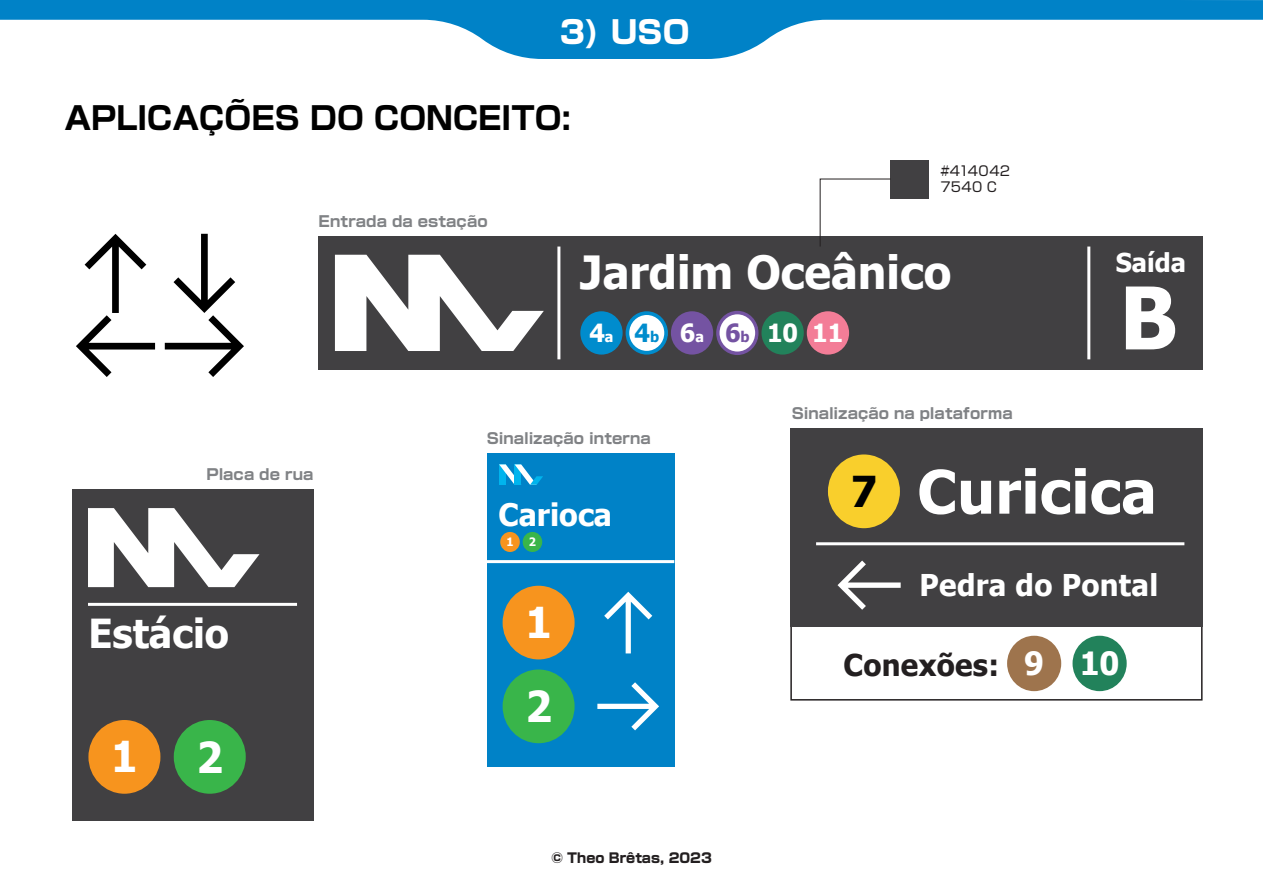
<style>
.page{position:relative;width:1263px;height:893px;background:#fff}
.page>*{position:absolute;margin:0;border:0;box-sizing:border-box;transform-origin:0 0}
.t1{font:700 86.55px "Tahoma";color:#fff}
.t2{font:700 60px "Tahoma";letter-spacing:.01em;color:#fff}
.t3{font:700 45.75px "Tahoma";color:#fff}
.t4{font:700 42.6px "Tahoma";color:#fff}
.t5{font:700 40.05px "Tahoma";color:#fff}
.t6{font:700 31.5px "Shin Go Pro";color:#000}
.t7{font:800 31.5px "Shin Go Pro";color:#fff}
.t8{font:700 30.9px "Tahoma";color:#fff}
.t9{font:700 30px "Tahoma";letter-spacing:.01em;color:#fff}
.t10{font:700 30px "Tahoma";letter-spacing:.01em;color:#231f20}
.t11{font:700 25.95px "Tahoma";color:#fff}
.t12{font:700 25.05px "Tahoma";color:#fff}
.t13{font:700 15px "Shin Go Pro";letter-spacing:.01em;color:#808285}
.t14{font:800 13.5px "Shin Go Pro";color:#231f20}
.t15{font:13.5px/16.2px "Shin Go Pro";letter-spacing:.03em;color:#231f20}
.t16{font:700 11.55px "Tahoma";color:#fff}
.s1{font-size:14.7px}
.s2{color:#008ccd}
.s3{font-size:14.7px;color:#008ccd}
.s4{color:#7453a2}
.s5{font-size:14.7px;color:#7453a2}
.s6{font-size:42.6px;color:#000}
.s7{font-size:31.95px;color:#fff}
</style>
<div class="page">
<svg style="left:0;top:0;width:1263px;height:59px"></svg>
<svg style="left:76px;top:234px;width:79px;height:143px"></svg>
<svg style="left:165px;top:234px;width:79px;height:143px"></svg>
<svg style="left:790px;top:626px;width:412px;height:75px"></svg>
<div style="left:790px;top:428px;width:412px;height:198px;background:#414042"></div>
<svg style="left:837px;top:561px;width:64px;height:49px"></svg>
<hr style="left:816px;top:542px;width:368px;height:3px;background:#fff">
<div style="left:828px;top:454px;width:72px;height:74px;background:#f9cf2c;border-radius:50%"></div>
<div style="left:1072px;top:636px;width:55px;height:55px;background:#22825b;border-radius:50%"></div>
<div style="left:1007px;top:636px;width:54px;height:55px;background:#9e744d;border-radius:50%"></div>
<div style="left:487px;top:453px;width:188px;height:314px;background:#0082c7"></div>
<hr style="left:486px;top:560px;width:188px;height:3px;background:#fff">
<svg style="left:597px;top:682px;width:62px;height:48px"></svg>
<svg style="left:604px;top:592px;width:48px;height:61px"></svg>
<div style="left:503px;top:669px;width:72px;height:74px;background:#39b54a;border-radius:50%"></div>
<div style="left:503px;top:586px;width:72px;height:73px;background:#f7941e;border-radius:50%"></div>
<div style="left:523px;top:532px;width:19px;height:20px;background:#39b54a;border-radius:50%"></div>
<div style="left:500px;top:532px;width:20px;height:20px;background:#f7941e;border-radius:50%"></div>
<svg style="left:499px;top:464px;width:44px;height:21px"></svg>
<div style="left:72px;top:489px;width:241px;height:332px;background:#414042"></div>
<div style="left:174px;top:720px;width:72px;height:74px;background:#39b54a;border-radius:50%"></div>
<div style="left:88px;top:720px;width:72px;height:74px;background:#f7941e;border-radius:50%"></div>
<hr style="left:88px;top:603px;width:209px;height:3px;background:#fff">
<svg style="left:88px;top:508px;width:171px;height:79px"></svg>
<div style="left:891px;top:160px;width:38px;height:38px;background:#414042"></div>
<div style="left:319px;top:236px;width:884px;height:134px;background:#414042"></div>
<hr style="left:1087px;top:247px;width:3px;height:112px;background:#fff">
<div style="left:761px;top:311px;width:43px;height:44px;background:#22825b;border-radius:50%"></div>
<div style="left:671px;top:311px;width:42px;height:44px;background:#7453a2;border-radius:50%"></div>
<svg style="left:716px;top:311px;width:42px;height:44px"></svg>
<div style="left:580px;top:311px;width:43px;height:44px;background:#008ccd;border-radius:50%"></div>
<svg style="left:626px;top:311px;width:42px;height:44px"></svg>
<div style="left:807px;top:311px;width:42px;height:44px;background:#f37d97;border-radius:50%"></div>
<hr style="left:557px;top:247px;width:3px;height:112px;background:#fff">
<svg style="left:335px;top:255px;width:209px;height:96px"></svg>
<svg style="left:819px;top:178px;width:72px;height:69px"></svg>
<h3 class="t7" style="left:560px;top:7px;width:131px">3) USO</h3>
<h3 class="t6" style="left:64px;top:93px;width:508px">APLICAÇÕES DO CONCEITO:</h3>
<p class="t13" style="left:319px;top:209px;width:171px">Entrada da estação</p>
<p class="t15" style="left:940px;top:161px;width:71px">#414042<br>7540 C</p>
<h3 class="t3" style="left:580px;top:240px;width:372px">Jardim Oceânico</h3>
<h3 class="t11" style="left:1116px;top:245px;width:72px">Saída</h3>
<h3 class="t12" style="left:589px;top:315px;width:255px">4<span class="s1">a</span> <span class="s2">4</span><span class="s3">b</span> 6<span class="s1">a</span> <span class="s4">6</span><span class="s5">b</span> 10 11</h3>
<h1 class="t1" style="left:1119px;top:257px;width:60px">B</h1>
<p class="t13" style="left:792px;top:401px;width:223px">Sinalização na plataforma</p>
<p class="t13" style="left:206px;top:463px;width:108px">Placa de rua</p>
<h3 class="t5" style="left:88px;top:605px;width:142px">Estácio</h3>
<h3 class="t4" style="left:111px;top:727px;width:28px">1</h3>
<h3 class="t4" style="left:197px;top:727px;width:28px">2</h3>
<p class="t13" style="left:487px;top:426px;width:165px">Sinalização interna</p>
<h3 class="t8" style="left:499px;top:493px;width:115px">Carioca</h3>
<p class="t16" style="left:506px;top:534px;width:9px">1</p>
<p class="t16" style="left:529px;top:534px;width:9px">2</p>
<h3 class="t4" style="left:525px;top:593px;width:28px">1</h3>
<h3 class="t4" style="left:525px;top:677px;width:28px">2</h3>
<p class="t14" style="left:551px;top:847px;width:162px">© Theo Brêtas, 2023</p>
<h2 class="t2" style="left:851px;top:450px;width:307px"><span class="s6">7</span> Curicica</h2>
<h3 class="t9" style="left:920px;top:564px;width:240px">Pedra do Pontal</h3>
<h3 class="t10" style="left:843px;top:644px;width:277px">Conexões: <span class="s7">9 10</span></h3>
</div>
